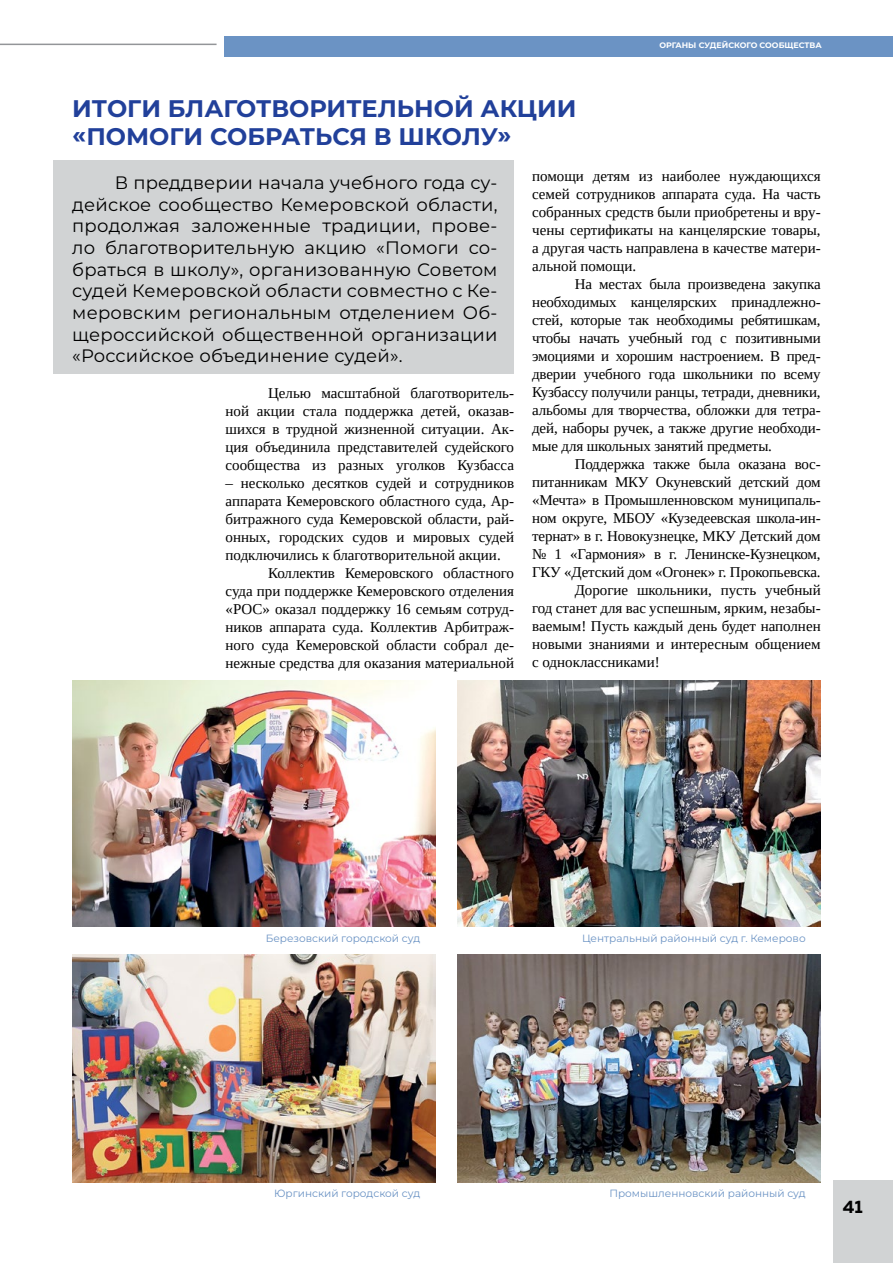
<style>
.page{position:relative;width:893px;height:1263px;background:#fff}
.page>*{position:absolute;margin:0;border:0;box-sizing:border-box;transform-origin:0 0}
.t1{font:700 24px/28.8px "Montserrat";color:#21409a}
.t2{font:100 18px/21.6px "Montserrat";letter-spacing:.01em;color:#000;text-align:justify}
.t3{font:700 18px "Muller";color:#000}
.t4{font:15px/18px "Tinos";color:#000;text-align:justify}
.t5{font:100 10.5px "Montserrat";color:#6b93c4}
.t6{font:700 7.95px "Montserrat";color:#fff}
</style>
<div class="page">
<div style="left:833px;top:1180px;width:60px;height:83px;background:#d1d3d4"></div>
<hr style="left:0;top:44px;width:217px;height:1px;background:#939598">
<div style="left:53px;top:160px;width:461px;height:214px;background:#d1d3d4"></div>
<img style="left:72px;top:680px;width:363px;height:246px">
<img style="left:458px;top:680px;width:363px;height:246px">
<img style="left:72px;top:955px;width:363px;height:228px">
<img style="left:458px;top:955px;width:363px;height:228px">
<div style="left:225px;top:36px;width:668px;height:21px;background:#6b93c4"></div>
<p class="t6" style="left:659px;top:40px;width:164px">ОРГАНЫ СУДЕЙСКОГО СООБЩЕСТВА</p>
<h1 class="t1" style="left:72px;top:92px;width:506px">ИТОГИ БЛАГОТВОРИТЕЛЬНОЙ АКЦИИ «ПОМОГИ СОБРАТЬСЯ В ШКОЛУ»</h1>
<p class="t4" style="left:532px;top:167px;width:290px">помощи детям из наиболее нуждающихся семей сотрудников аппарата суда. На часть собранных средств были приобретены и вру&shy;чены сертификаты на канцелярские товары, а другая часть направлена в качестве матери&shy;альной помощи.</p>
<p class="t4" style="left:532px;top:275px;width:290px;text-indent:43px">На местах была произведена закупка необходимых канцелярских принадлежно&shy;стей, которые так необходимы ребятишкам, чтобы начать учебный год с позитивными эмоциями и хорошим настроением. В пред&shy;дверии учебного года школьники по всему Кузбассу получили ранцы, тетради, дневники, альбомы для творчества, обложки для тетра&shy;дей, наборы ручек, а также другие необходи&shy;мые для школьных занятий предметы.</p>
<p class="t4" style="left:575px;top:455px;width:248px">Поддержка также была оказана вос-</p>
<p class="t4" style="left:532px;top:473px;width:290px">питанникам МКУ Окуневский детский дом</p>
<p class="t4" style="left:532px;top:491px;width:290px">«Мечта» в Промышленновском муниципаль-</p>
<p class="t4" style="left:532px;top:509px;width:290px">ном округе, МБОУ «Кузедеевская школа-ин-</p>
<p class="t4" style="left:532px;top:527px;width:290px">тернат» в г. Новокузнецке, МКУ Детский дом</p>
<p class="t4" style="left:532px;top:545px;width:290px">№ 1 «Гармония» в г. Ленинске-Кузнецком,</p>
<p class="t4" style="left:532px;top:563px;width:290px">ГКУ «Детский дом «Огонек» г. Прокопьевска.</p>
<p class="t4" style="left:575px;top:581px;width:248px">Дорогие школьники, пусть учебный</p>
<p class="t4" style="left:532px;top:599px;width:290px">год станет для вас успешным, ярким, незабы-</p>
<p class="t4" style="left:532px;top:617px;width:290px">ваемым! Пусть каждый день будет наполнен</p>
<p class="t4" style="left:532px;top:635px;width:290px">новыми знаниями и интересным общением</p>
<p class="t4" style="left:532px;top:653px;width:129px">с одноклассниками!</p>
<p class="t2" style="left:72px;top:172px;width:427px;text-indent:43px">В преддверии начала учебного года су&shy;дейское сообщество Кемеровской области, продолжая заложенные традиции, прове&shy;ло благотворительную акцию «Помоги со&shy;браться в школу», организованную Советом судей Кемеровской области совместно с Ке&shy;меровским региональным отделением Об&shy;щероссийской общественной организации «Российское объединение судей».</p>
<p class="t4" style="left:226px;top:384px;width:290px;text-indent:43px">Целью масштабной благотворитель&shy;ной акции стала поддержка детей, оказав&shy;шихся в трудной жизненной ситуации. Ак&shy;ция объединила представителей судейского сообщества из разных уголков Кузбасса</p>
<p class="t4" style="left:226px;top:474px;width:290px">– несколько десятков судей и сотрудников</p>
<p class="t4" style="left:226px;top:492px;width:290px">аппарата Кемеровского областного суда, Ар-</p>
<p class="t4" style="left:226px;top:510px;width:290px">битражного суда Кемеровской области, рай-</p>
<p class="t4" style="left:226px;top:528px;width:290px">онных, городских судов и мировых судей</p>
<p class="t4" style="left:226px;top:546px;width:277px">подключились к благотворительной акции.</p>
<p class="t4" style="left:268px;top:564px;width:248px">Коллектив Кемеровского областного</p>
<p class="t4" style="left:226px;top:582px;width:290px">суда при поддержке Кемеровского отделения</p>
<p class="t4" style="left:226px;top:600px;width:290px">«РОС» оказал поддержку 16 семьям сотруд-</p>
<p class="t4" style="left:226px;top:618px;width:290px">ников аппарата суда. Коллектив Арбитраж-</p>
<p class="t4" style="left:226px;top:636px;width:290px">ного суда Кемеровской области собрал де-</p>
<p class="t4" style="left:226px;top:654px;width:290px">нежные средства для оказания материальной</p>
<p class="t5" style="left:266px;top:932px;width:156px">Березовский городской суд</p>
<p class="t5" style="left:274px;top:1187px;width:148px">Юргинский городской суд</p>
<p class="t5" style="left:582px;top:932px;width:225px">Центральный районный суд г. Кемерово</p>
<p class="t5" style="left:609px;top:1187px;width:198px">Промышленновский районный суд</p>
<p class="t3" style="left:843px;top:1196px;width:22px">41</p>
</div>
